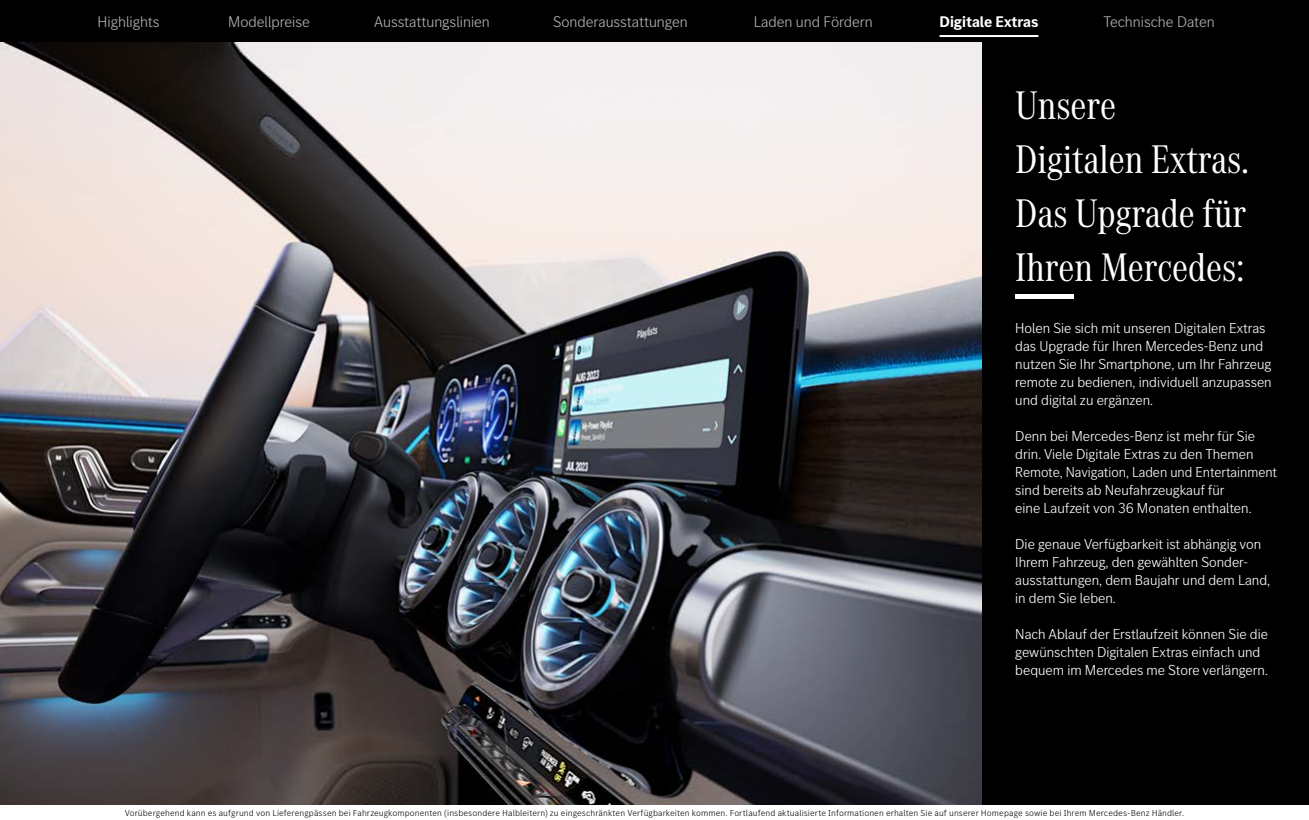
<style>
.page{position:relative;width:1309px;height:820px;background:#fff}
.page>*{position:absolute;margin:0;border:0;box-sizing:border-box;transform-origin:0 0}
.t1{font:41.4px/54px "MB Corpo A Title Cond";color:#fff}
.t2{font:300 16px "MB Corpo S Title";color:#b1b4b4}
.t3{font:700 16px "MB Corpo S Title";color:#fff}
.t4{font:300 15px/18px "MB Corpo S Title";color:#fff}
.t5{font:300 9px "MB Corpo S Text";letter-spacing:.01em;color:#000}
</style>
<div class="page">
<div style="left:0;top:0;width:1309px;height:43px;background:#000"></div>
<hr style="left:940px;top:35px;width:98px;height:2px;background:#fff">
<div style="left:0;top:43px;width:1309px;height:777px;background:#000"></div>
<img style="left:0;top:43px;width:982px;height:762px">
<hr style="left:1015px;top:294px;width:59px;height:4px;background:#fff">
<div style="left:0;top:805px;width:1309px;height:15px;background:#fff"></div>
<p class="t2" style="left:98px;top:12px;width:64px">Highlights</p>
<p class="t2" style="left:228px;top:12px;width:83px">Modellpreise</p>
<p class="t2" style="left:374px;top:12px;width:117px">Ausstattungslinien</p>
<p class="t2" style="left:553px;top:12px;width:136px">Sonderausstattungen</p>
<p class="t2" style="left:754px;top:12px;width:121px">Laden und Fördern</p>
<p class="t3" style="left:940px;top:11px;width:100px">Digitale Extras</p>
<p class="t2" style="left:1103px;top:12px;width:113px">Technische Daten</p>
<h1 class="t1" style="left:1015px;top:76px;width:235px">Unsere<br>Digitalen Extras.<br>Das Upgrade für<br>Ihren Mercedes:</h1>
<p class="t4" style="left:1015px;top:318px;width:258px">Holen Sie sich mit unseren Digitalen Extras das Upgrade für Ihren Mercedes-Benz und nutzen Sie Ihr Smartphone, um Ihr Fahrzeug remote zu bedienen, individuell anzupassen und digital zu ergänzen.</p>
<p class="t4" style="left:1015px;top:426px;width:263px">Denn bei Mercedes-Benz ist mehr für Sie drin. Viele Digitale Extras zu den Themen Remote, Navigation, Laden und Entertainment sind bereits ab Neufahrzeugkauf für<br>eine Laufzeit von 36 Monaten enthalten.</p>
<p class="t4" style="left:1015px;top:534px;width:256px">Die genaue Verfügbarkeit ist abhängig von Ihrem Fahrzeug, den gewählten Sonder&shy;ausstattungen, dem Baujahr und dem Land, in dem Sie leben.</p>
<p class="t4" style="left:1015px;top:624px;width:254px">Nach Ablauf der Erstlaufzeit können Sie die gewünschten Digitalen Extras einfach und bequem im Mercedes me Store verlängern.</p>
<p class="t5" style="left:125px;top:807px;width:1061px">Vorübergehend kann es aufgrund von Lieferengpässen bei Fahrzeugkomponenten (insbesondere Halbleitern) zu eingeschränkten Verfügbarkeiten kommen. Fortlaufend aktualisierte Informationen erhalten Sie auf unserer Homepage sowie bei Ihrem Mercedes-Benz Händler.</p>
</div>
